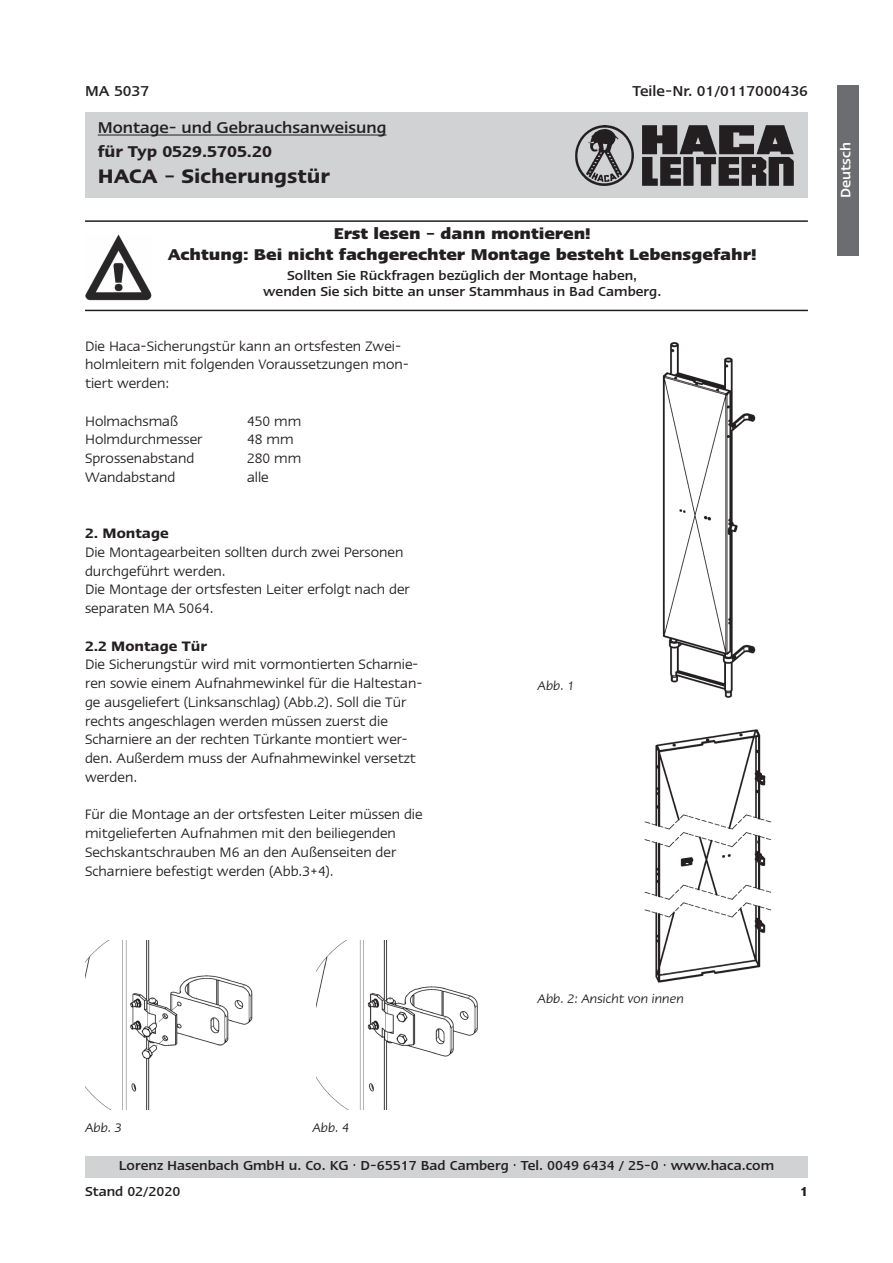
<style>
.page{position:relative;width:893px;height:1263px;background:#fff}
.page>*{position:absolute;margin:0;border:0;box-sizing:border-box;transform-origin:0 0}
.t1{font:600 22.5px "Linotype Ergo";color:#231f20}
.t2{font:700 18px/21px "Linotype Ergo";color:#231f20;text-align:center}
.t3{font:500 18px "Linotype Ergo";color:#231f20}
.t4{font:600 18px "Linotype Ergo";color:#231f20}
.t5{font:500 16.5px "Linotype Ergo";color:#231f20}
.t6{font:15.75px/18.8px "Linotype Ergo";color:#231f20}
.t7{font:600 15.75px "Linotype Ergo";color:#231f20}
.t8{font:500 15.75px "Linotype Ergo";color:#fff}
.t9{font:500 15px/26.4px "Linotype Ergo";color:#231f20}
.t10{font:600 15px "Linotype Ergo";color:#231f20}
.t11{font:italic 14.25px "Linotype Ergo";color:#231f20}
</style>
<div class="page">
<div style="left:85px;top:113px;width:723px;height:85px;background:#d1d2d4"></div>
<img style="left:575px;top:125px;width:218px;height:60px">
<hr style="left:98px;top:135px;width:288px;height:1px;background:#231f20">
<div style="left:85px;top:1157px;width:723px;height:21px;background:#d1d2d4"></div>
<hr style="left:85px;top:220px;width:723px;height:2px;background:#231f20">
<hr style="left:85px;top:310px;width:723px;height:1px;background:#231f20">
<div style="left:838px;top:85px;width:21px;height:170px;background:#6c6d70"></div>
<img style="left:85px;top:234px;width:67px;height:67px">
<img style="left:662px;top:342px;width:93px;height:356px">
<img style="left:644px;top:729px;width:128px;height:254px">
<img style="left:85px;top:940px;width:168px;height:169px">
<img style="left:317px;top:940px;width:161px;height:169px">
<p class="t5" style="left:85px;top:85px;width:66px">MA 5037</p>
<p class="t5" style="left:632px;top:85px;width:177px">Teile-Nr. 01/0117000436</p>
<p class="t3" style="left:98px;top:121px;width:290px">Montage- und Gebrauchsanweisung</p>
<p class="t4" style="left:98px;top:145px;width:176px">für Typ 0529.5705.20</p>
<h1 class="t1" style="left:98px;top:168px;width:234px">HACA – Sicherungstür</h1>
<p class="t2" style="left:168px;top:225px;width:590px">Erst lesen – dann montieren!<br>Achtung: Bei nicht fachgerechter Montage besteht Lebensgefahr!</p>
<p class="t9" style="left:263px;top:268px;width:400px;line-height:16.5px;text-align:center">Sollten Sie Rückfragen bezüglich der Montage haben, wenden Sie sich bitte an unser Stammhaus in Bad Camberg.</p>
<p class="t6" style="left:85px;top:338px;width:326px">Die Haca-Sicherungstür kann an ortsfesten Zwei&shy;holmleitern mit folgenden Voraussetzungen mon&shy;tiert werden:</p>
<p class="t6" style="left:85px;top:413px;width:94px">Holmachsmaß</p>
<p class="t6" style="left:247px;top:413px;width:56px">450 mm</p>
<p class="t6" style="left:85px;top:431px;width:119px">Holmdurchmesser</p>
<p class="t6" style="left:247px;top:431px;width:48px">48 mm</p>
<p class="t6" style="left:85px;top:450px;width:111px">Sprossenabstand</p>
<p class="t6" style="left:247px;top:450px;width:56px">280 mm</p>
<p class="t6" style="left:85px;top:469px;width:92px">Wandabstand</p>
<p class="t6" style="left:247px;top:469px;width:23px">alle</p>
<p class="t7" style="left:85px;top:528px;width:85px">2. Montage</p>
<p class="t6" style="left:85px;top:544px;width:326px">Die Montagearbeiten sollten durch zwei Personen durchgeführt werden.<br>Die Montage der ortsfesten Leiter erfolgt nach der separaten MA 5064.</p>
<p class="t7" style="left:85px;top:640px;width:123px">2.2 Montage Tür</p>
<p class="t6" style="left:85px;top:656px;width:339px">Die Sicherungstür wird mit vormontierten Scharnie&shy;ren sowie einem Aufnahmewinkel für die Haltestan&shy;ge ausgeliefert (Linksanschlag) (Abb.2). Soll die Tür rechts angeschlagen werden müssen zuerst die Scharniere an der rechten Türkante montiert wer&shy;den. Außerdem muss der Aufnahmewinkel versetzt werden.</p>
<p class="t6" style="left:85px;top:806px;width:339px">Für die Montage an der ortsfesten Leiter müssen die mitgelieferten Aufnahmen mit den beiliegenden Sechskantschrauben M6 an den Außenseiten der Scharniere befestigt werden (Abb.3+4).</p>
<p class="t11" style="left:538px;top:680px;width:38px">Abb. 1</p>
<p class="t8" style="left:840px;top:198px;width:57px;rotate:-90deg">Deutsch</p>
<p class="t11" style="left:538px;top:993px;width:148px">Abb. 2: Ansicht von innen</p>
<p class="t11" style="left:85px;top:1122px;width:38px">Abb. 3</p>
<p class="t11" style="left:312px;top:1122px;width:38px">Abb. 4</p>
<p class="t9" style="left:85px;top:1153px;width:691px;text-indent:34px">Lorenz Hasenbach GmbH u. Co. KG · D-65517 Bad Camberg · Tel. 0049 6434 / 25-0 · www.haca.com<br>Stand 02/2020</p>
<p class="t10" style="left:800px;top:1186px;width:10px">1</p>
</div>
